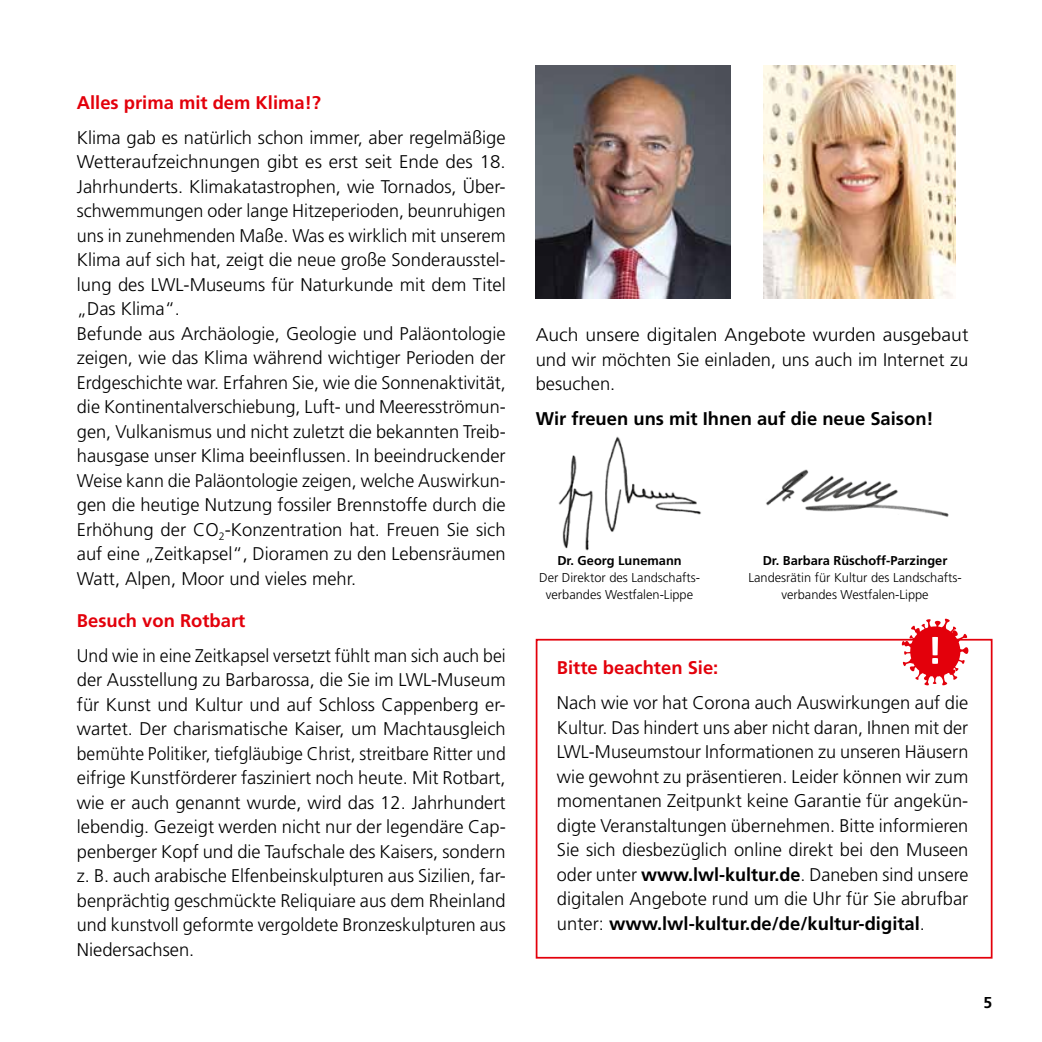
<style>
.page{position:relative;width:1042px;height:1042px;background:#fff}
.page>*{position:absolute;margin:0;border:0;box-sizing:border-box;transform-origin:0 0}
.t1{font:300 18.38px/24.5px "Frutiger";color:#000}
.t2{font:300 18.38px/24.5px "Frutiger";color:#000;text-align:justify;scale:.96 1}
.t3{font:300 18.38px/24.5px "Frutiger";color:#000;text-align:justify;scale:1.05 1}
.t4{font:700 18.38px "Frutiger";color:#e3000b}
.t5{font:700 18.38px "Frutiger";color:#000}
.t6{font:700 15.75px "Frutiger";color:#000}
.t7{font:300 12.78px/16.6px "Frutiger";color:#000;text-align:center}
.t8{font:700 12.78px "Frutiger";color:#000}
.s1{font-weight:700}
</style>
<div class="page">
<img style="left:558px;top:436px;width:143px;height:115px">
<img style="left:766px;top:469px;width:183px;height:48px">
<img style="left:764px;top:66px;width:192px;height:232px">
<img style="left:536px;top:66px;width:194px;height:232px">
<div style="left:536px;top:639px;width:456px;height:319px;border:2px solid #e3000b"></div>
<svg style="left:901px;top:618px;width:67px;height:68px"></svg>
<p class="t4" style="left:77px;top:91px;width:246px">Alles prima mit dem Klima!?</p>
<p class="t1" style="left:77px;top:125px;width:430px">Klima gab es natürlich schon immer, aber regelmäßige Wetteraufzeichnungen gibt es erst seit Ende des 18.<br>Jahrhunderts. Klimakatastrophen, wie Tornados, Über&shy;schwemmungen oder lange Hitzeperioden, beunruhigen uns in zunehmenden Maße. Was es wirklich mit unserem Klima auf sich hat, zeigt die neue große Sonderausstel&shy;lung des LWL-Museums für Naturkunde mit dem Titel „Das Klima“.<br>Befunde aus Archäologie, Geologie und Paläontologie zeigen, wie das Klima während wichtiger Perioden der Erdgeschichte war. Erfahren Sie, wie die Sonnenaktivität, die Kontinentalverschiebung, Luft- und Meeresströmun&shy;gen, Vulkanismus und nicht zuletzt die bekannten Treib&shy;hausgase unser Klima beeinflussen. In beeindruckender Weise kann die Paläontologie zeigen, welche Auswirkun&shy;gen die heutige Nutzung fossiler Brennstoffe durch die Erhöhung der CO<sub>2</sub>-Konzentration hat. Freuen Sie sich auf eine „Zeitkapsel“, Dioramen zu den Lebensräumen Watt, Alpen, Moor und vieles mehr.</p>
<p class="t4" style="left:77px;top:609px;width:170px">Besuch von Rotbart</p>
<p class="t2" style="left:77px;top:643px;width:448px">Und wie in eine Zeitkapsel versetzt fühlt man sich auch bei der Ausstellung zu Barbarossa, die Sie im LWL-Museum für Kunst und Kultur und auf Schloss Cappenberg er&shy;wartet. Der charismatische Kaiser, um Machtausgleich bemühte Politiker, tiefgläubige Christ, streitbare Ritter und eifrige Kunstförderer fasziniert noch heute. Mit Rotbart, wie er auch genannt wurde, wird das 12. Jahrhundert lebendig. Gezeigt werden nicht nur der legendäre Cap&shy;penberger Kopf und die Taufschale des Kaisers, sondern z. B. auch arabische Elfenbeinskulpturen aus Sizilien, far&shy;benprächtig geschmückte Reliquiare aus dem Rheinland und kunstvoll geformte vergoldete Bronzeskulpturen aus Niedersachsen.</p>
<p class="t3" style="left:536px;top:323px;width:414px">Auch unsere digitalen Angebote wurden ausgebaut und wir möchten Sie einladen, uns auch im Internet zu besuchen.</p>
<p class="t5" style="left:536px;top:408px;width:399px">Wir freuen uns mit Ihnen auf die neue Saison!</p>
<p class="t8" style="left:557px;top:553px;width:126px">Dr. Georg Lunemann</p>
<p class="t7" style="left:539px;top:570px;width:162px">Der Direktor des Landschafts&shy;verbandes Westfalen-Lippe</p>
<p class="t8" style="left:763px;top:553px;width:186px">Dr. Barbara Rüschoff-Parzinger</p>
<p class="t7" style="left:748px;top:570px;width:214px">Landesrätin für Kultur des Landschafts&shy;verbandes Westfalen-Lippe</p>
<p class="t4" style="left:557px;top:657px;width:163px">Bitte beachten Sie:</p>
<p class="t1" style="left:557px;top:690px;width:413px;text-align:justify">Nach wie vor hat Corona auch Auswirkungen auf die Kultur. Das hindert uns aber nicht daran, Ihnen mit der LWL-Museumstour Informationen zu unseren Häusern wie gewohnt zu präsentieren. Leider können wir zum momentanen Zeitpunkt keine Garantie für angekün&shy;digte Veranstaltungen übernehmen. Bitte informieren Sie sich diesbezüglich online direkt bei den Museen oder unter <span class="s1">www.lwl-kultur.de</span>. Daneben sind unsere digitalen Angebote rund um die Uhr für Sie abrufbar unter: <span class="s1">www.lwl-kultur.de/de/kultur-digital</span>.</p>
<p class="t6" style="left:983px;top:993px;width:10px">5</p>
</div>
